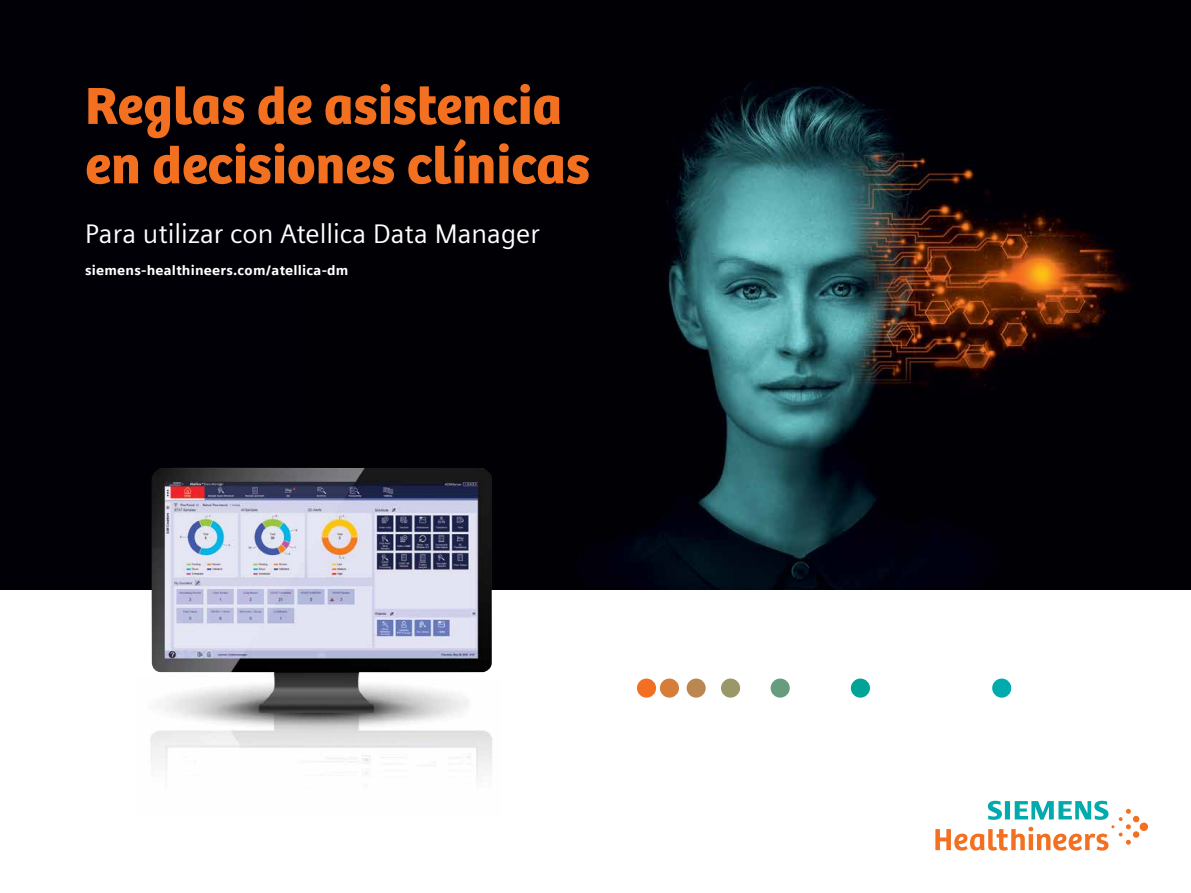
<style>
.page{position:relative;width:1191px;height:893px;background:#fff}
.page>*{position:absolute;margin:0;border:0;box-sizing:border-box;transform-origin:0 0}
.t1{font:54px/59.4px "SH Bree Headline Regular";color:#f37021}
.t2{font:27px "Siemens Sans";color:#fff}
.t3{font:900 13.5px "Siemens Sans";letter-spacing:.015em;color:#fff}
</style>
<div class="page">
<svg style="left:935px;top:801px;width:213px;height:50px"></svg>
<div style="left:0;top:0;width:1191px;height:589px;background:#000006"></div>
<img style="left:624px;top:83px;width:508px;height:506px">
<div style="left:637px;top:678px;width:19px;height:20px;background:#f36f21;border-radius:50%"></div>
<div style="left:660px;top:678px;width:19px;height:20px;background:#d67d39;border-radius:50%"></div>
<div style="left:686px;top:678px;width:19px;height:20px;background:#bb8750;border-radius:50%"></div>
<div style="left:721px;top:678px;width:19px;height:20px;background:#9a9769;border-radius:50%"></div>
<div style="left:770px;top:678px;width:19px;height:20px;background:#679c7f;border-radius:50%"></div>
<div style="left:851px;top:678px;width:19px;height:20px;background:#00a496;border-radius:50%"></div>
<div style="left:992px;top:678px;width:19px;height:20px;background:#00aaad;border-radius:50%"></div>
<img style="left:137px;top:468px;width:365px;height:308px">
<p class="t1" style="left:85px;top:74px;width:506px">Reglas de asistencia en decisiones clínicas</p>
<p class="t2" style="left:85px;top:213px;width:456px">Para utilizar con Atellica Data Manager</p>
<p class="t3" style="left:85px;top:260px;width:265px">siemens-healthineers.com/atellica-dm</p>
</div>
